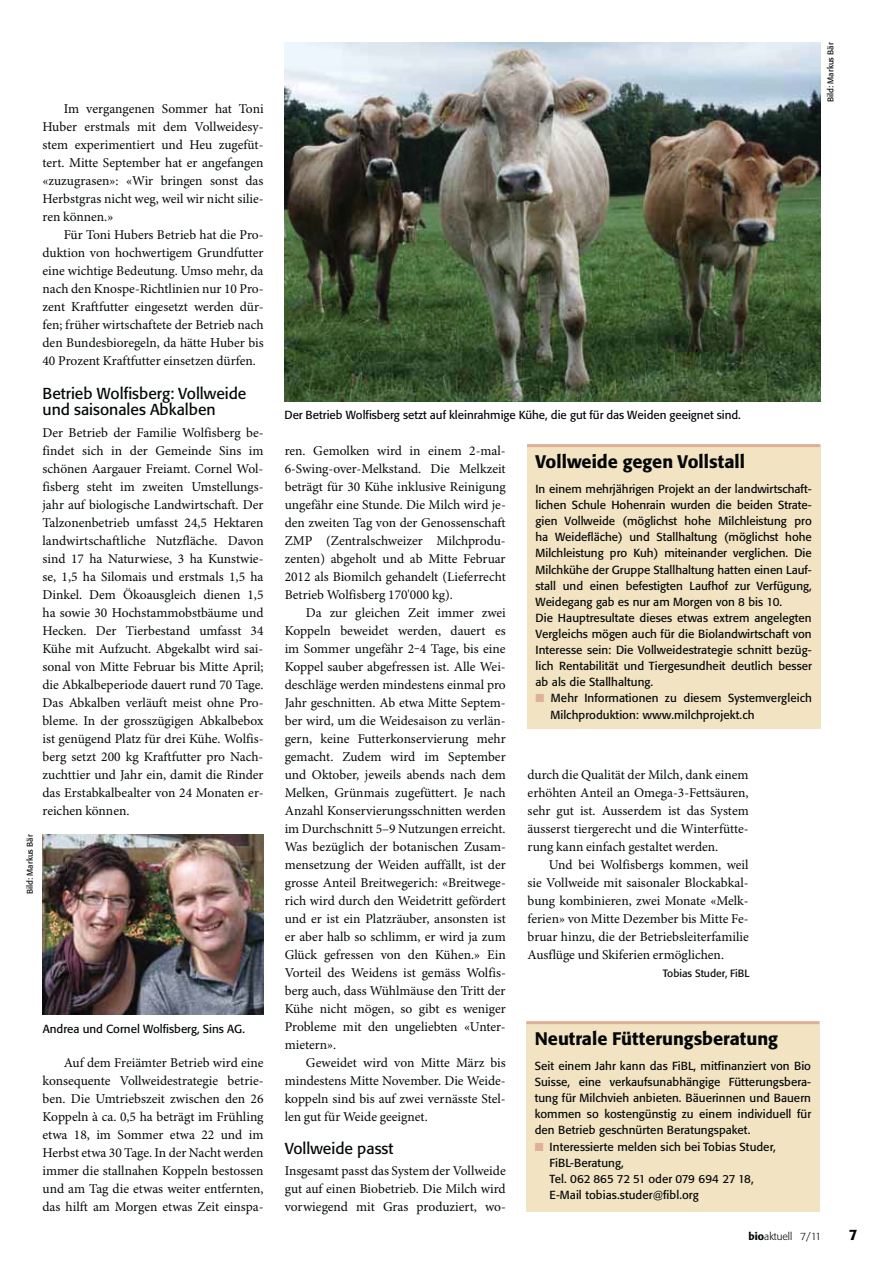
<style>
.page{position:relative;width:893px;height:1263px;background:#fff}
.page>*{position:absolute;margin:0;border:0;box-sizing:border-box;transform-origin:0 0}
.t1{font:500 18px "Formata BQ";color:#040809}
.t2{font:15.75px/16.5px "Formata BQ";color:#040809}
.t3{font:500 15px "Formata BQ";color:#040809}
.t4{font:13.5px/18px "Minion Pro";color:#040809;text-align:justify}
.t5{font:11.55px/16px "Formata BQ";color:#040809}
.t6{font:10.5px "Formata BQ";color:#040809}
.t7{font:300 10.5px "Formata BQ";color:#040809}
.t8{font:8.25px "Formata BQ";color:#040809}
.s1{color:#dcb196}
.s2{font-weight:500}
</style>
<div class="page">
<div style="left:527px;top:446px;width:293px;height:283px;background:#f2e3c3"></div>
<hr style="left:527px;top:444px;width:293px;height:3px;background:#dcb196">
<div style="left:526px;top:1023px;width:293px;height:189px;background:#f2e3c3"></div>
<hr style="left:526px;top:1021px;width:293px;height:3px;background:#dcb196">
<img style="left:43px;top:835px;width:220px;height:180px">
<img style="left:284px;top:43px;width:536px;height:358px">
<p class="t8" style="left:26px;top:894px;width:61px;rotate:-90deg">Bild: Markus Bär</p>
<p class="t4" style="left:42px;top:101px;width:223px;text-indent:21px">Im vergangenen Sommer hat Toni Huber erstmals mit dem Vollweidesy&shy;stem experimentiert und Heu zugefüt&shy;tert. Mitte September hat er angefangen «zuzugrasen»: «Wir bringen sonst das Herbstgras nicht weg, weil wir nicht silie&shy;ren können.»</p>
<p class="t4" style="left:42px;top:227px;width:223px;text-indent:21px">Für Toni Hubers Betrieb hat die Pro&shy;duktion von hochwertigem Grundfutter eine wichtige Bedeutung. Umso mehr, da nach den Knospe-Richtlinien nur 10 Pro&shy;zent Kraftfutter eingesetzt werden dür&shy;fen; früher wirtschaftete der Betrieb nach den Bundesbioregeln, da hätte Huber bis 40 Prozent Kraftfutter einsetzen dürfen.</p>
<p class="t2" style="left:43px;top:386px;width:205px">Betrieb Wolfisberg: Vollweide und saisonales Abkalben</p>
<p class="t4" style="left:43px;top:425px;width:223px">Der Betrieb der Familie Wolfisberg be&shy;findet sich in der Gemeinde Sins im schönen Aargauer Freiamt. Cornel Wol&shy;fisberg steht im zweiten Umstellungs&shy;jahr auf biologische Landwirtschaft. Der Talzonenbetrieb umfasst 24,5 Hektaren landwirtschaftliche Nutzfläche. Davon sind 17 ha Naturwiese, 3 ha Kunstwie&shy;se, 1,5 ha Silomais und erstmals 1,5 ha Dinkel. Dem Ökoausgleich dienen 1,5 ha sowie 30 Hochstammobstbäume und Hecken. Der Tierbestand umfasst 34<br>Kühe mit Aufzucht. Abgekalbt wird sai&shy;sonal von Mitte Februar bis Mitte April; die Abkalbeperiode dauert rund 70 Tage.<br>Das Abkalben verläuft meist ohne Pro&shy;bleme. In der grosszügigen Abkalbebox ist genügend Platz für drei Kühe. Wolfis&shy;berg setzt 200 kg Kraftfutter pro Nach&shy;zuchttier und Jahr ein, damit die Rinder das Erstabkalbealter von 24 Monaten er&shy;reichen können.</p>
<p class="t5" style="left:43px;top:1021px;width:204px">Andrea und Cornel Wolfisberg, Sins AG.</p>
<p class="t4" style="left:43px;top:1055px;width:223px;text-indent:21px">Auf dem Freiämter Betrieb wird eine konsequente Vollweidestrategie betrie&shy;ben. Die Umtriebszeit zwischen den 26<br>Koppeln à ca. 0,5 ha beträgt im Frühling etwa 18, im Sommer etwa 22 und im Herbst etwa 30 Tage. In der Nacht werden immer die stallnahen Koppeln bestossen und am Tag die etwas weiter entfernten, das hilft am Morgen etwas Zeit einspa-</p>
<p class="t8" style="left:827px;top:102px;width:61px;rotate:-90deg">Bild: Markus Bär</p>
<p class="t5" style="left:284px;top:407px;width:458px">Der Betrieb Wolfisberg setzt auf kleinrahmige Kühe, die gut für das Weiden geeignet sind.</p>
<p class="t4" style="left:285px;top:443px;width:223px">ren. Gemolken wird in einem 2-mal-6-Swing-over-Melkstand. Die Melkzeit beträgt für 30 Kühe inklusive Reinigung ungefähr eine Stunde. Die Milch wird je&shy;den zweiten Tag von der Genossenschaft ZMP (Zentralschweizer Milchprodu&shy;zenten) abgeholt und ab Mitte Februar 2012 als Biomilch gehandelt (Lieferrecht Betrieb Wolfisberg 170'000 kg).</p>
<p class="t4" style="left:285px;top:605px;width:223px;text-indent:21px">Da zur gleichen Zeit immer zwei Koppeln beweidet werden, dauert es im Sommer ungefähr 2‒4 Tage, bis eine Koppel sauber abgefressen ist. Alle Wei&shy;deschläge werden mindestens einmal pro Jahr geschnitten. Ab etwa Mitte Septem&shy;ber wird, um die Weidesaison zu verlän&shy;gern, keine Futterkonservierung mehr gemacht. Zudem wird im September und Oktober, jeweils abends nach dem Melken, Grünmais zugefüttert. Je nach Anzahl Konservierungsschnitten werden im Durchschnitt 5–9 Nutzungen erreicht.<br>Was bezüglich der botanischen Zusam&shy;mensetzung der Weiden auffällt, ist der grosse Anteil Breitwegerich: «Breitwege&shy;rich wird durch den Weidetritt gefördert und er ist ein Platzräuber, ansonsten ist er aber halb so schlimm, er wird ja zum Glück gefressen von den Kühen.» Ein Vorteil des Weidens ist gemäss Wolfis&shy;berg auch, dass Wühlmäuse den Tritt der Kühe nicht mögen, so gibt es weniger Probleme mit den ungeliebten «Unter&shy;mietern».</p>
<p class="t4" style="left:285px;top:1054px;width:223px;text-indent:21px">Geweidet wird von Mitte März bis mindestens Mitte November. Die Weide&shy;koppeln sind bis auf zwei vernässte Stel&shy;len gut für Weide geeignet.</p>
<p class="t2" style="left:285px;top:1141px;width:110px">Vollweide passt</p>
<p class="t4" style="left:285px;top:1163px;width:223px">Insgesamt passt das System der Vollweide gut auf einen Biobetrieb. Die Milch wird vorwiegend mit Gras produziert, wo-</p>
<h1 class="t1" style="left:535px;top:453px;width:211px">Vollweide gegen Vollstall</h1>
<p class="t5" style="left:535px;top:481px;width:278px">In einem mehrjährigen Projekt an der landwirtschaft&shy;lichen Schule Hohenrain wurden die beiden Strate&shy;gien Vollweide (möglichst hohe Milchleistung pro ha Weidefläche) und Stallhaltung (möglichst hohe Milchleistung pro Kuh) miteinander verglichen. Die Milchkühe der Gruppe Stallhaltung hatten einen Lauf&shy;stall und einen befestigten Laufhof zur Verfügung, Weidegang gab es nur am Morgen von 8 bis 10.<br>Die Hauptresultate dieses etwas extrem angelegten Vergleichs mögen auch für die Biolandwirtschaft von Interesse sein: Die Vollweidestrategie schnitt bezüg&shy;lich Rentabilität und Tiergesundheit deutlich besser ab als die Stallhaltung.</p>
<p class="t5" style="left:550px;top:691px;width:263px;text-indent:-15px"><span class="s1">■</span> Mehr Informationen zu diesem Systemvergleich<br>Milchproduktion: www.milchprojekt.ch</p>
<p class="t4" style="left:528px;top:767px;width:223px">durch die Qualität der Milch, dank einem erhöhten Anteil an Omega-3-Fettsäuren, sehr gut ist. Ausserdem ist das System äusserst tiergerecht und die Winterfütte&shy;rung kann einfach gestaltet werden.</p>
<p class="t4" style="left:528px;top:857px;width:223px;text-indent:21px">Und bei Wolfisbergs kommen, weil sie Vollweide mit saisonaler Blockabkal&shy;bung kombinieren, zwei Monate «Melk&shy;ferien» von Mitte Dezember bis Mitte Fe&shy;bruar hinzu, die der Betriebsleiterfamilie Ausflüge und Skiferien ermöglichen.</p>
<p class="t6" style="left:663px;top:968px;width:88px">Tobias Studer, FiBL</p>
<h1 class="t1" style="left:535px;top:1030px;width:245px">Neutrale Fütterungsberatung</h1>
<p class="t5" style="left:535px;top:1058px;width:278px;text-align:justify">Seit einem Jahr kann das FiBL, mitfinanziert von Bio Suisse, eine verkaufsunabhängige Fütterungsbera&shy;tung für Milchvieh anbieten. Bäuerinnen und Bauern kommen so kostengünstig zu einem individuell für den Betrieb geschnürten Beratungspaket.</p>
<p class="t5" style="left:550px;top:1139px;width:228px;text-indent:-15px"><span class="s1">■</span> Interessierte melden sich bei Tobias Studer,<br>FiBL-Beratung,<br>Tel. 062 865 72 51 oder 079 694 27 18,<br>E-Mail tobias.studer@fibl.org</p>
<p class="t7" style="left:748px;top:1233px;width:74px"><span class="s2">bio</span>aktuell 7/11</p>
<p class="t3" style="left:849px;top:1228px;width:10px">7</p>
</div>
